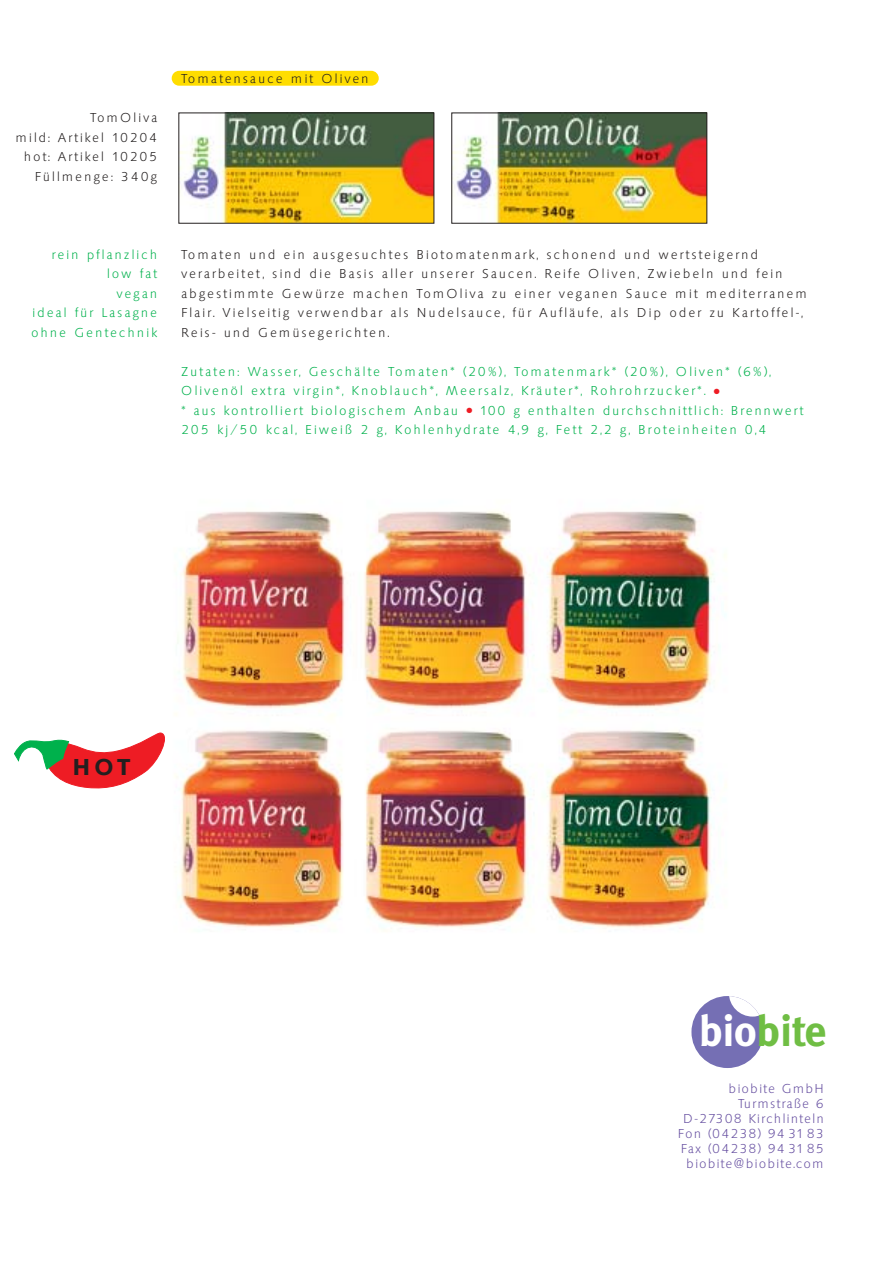
<style>
.page{position:relative;width:889px;height:1263px;background:#fff}
.page>*{position:absolute;margin:0;border:0;box-sizing:border-box;transform-origin:0 0}
.t1{font:700 43.5px "Meta";color:#70be44}
.t2{font:600 24px "Saxony";color:#231f1f}
.t3{font:300 13.5px/19.5px "Saxony";letter-spacing:.145em;color:#231f1f}
.t4{font:300 13.5px/19.5px "Saxony";letter-spacing:.145em;color:#00b14c}
.t5{font:300 13.5px/15px "Saxony";letter-spacing:.085em;color:#6750a1;text-align:right}
.s1{color:#ee1c24}
.s2{color:#fff}
</style>
<div class="page">
<div style="left:691px;top:996px;width:72px;height:72px;background:#756fb4;border-radius:50%"></div>
<svg style="left:729px;top:996px;width:31px;height:21px"></svg>
<div style="left:172px;top:71px;width:206px;height:15px;background:#fd0;border-radius:7px"></div>
<img style="left:181px;top:115px;width:251px;height:106px">
<div style="left:179px;top:113px;width:255px;height:110px;border:1px solid #231f1f"></div>
<img style="left:453px;top:115px;width:251px;height:106px">
<div style="left:451px;top:113px;width:255px;height:110px;border:1px solid #231f1f"></div>
<img style="left:158px;top:511px;width:568px;height:420px">
<svg style="left:14px;top:733px;width:157px;height:57px"></svg>
<p class="t3" style="left:16px;top:109px;width:143px;text-align:right">TomOliva<br>mild: Artikel 10204 hot: Artikel 10205<br>Füllmenge: 340g</p>
<p class="t3" style="left:181px;top:70px;width:189px">Tomatensauce mit Oliven</p>
<p class="t4" style="left:32px;top:246px;width:127px;text-align:right">rein pflanzlich low fat<br>vegan<br>ideal für Lasagne ohne Gentechnik</p>
<p class="t3" style="left:181px;top:246px;width:627px">Tomaten und ein ausgesuchtes Biotomatenmark, schonend und wertsteigernd verarbeitet, sind die Basis aller unserer Saucen. Reife Oliven, Zwiebeln und fein abgestimmte Gewürze machen TomOliva zu einer veganen Sauce mit mediterranem Flair. Vielseitig verwendbar als Nudelsauce, für Aufläufe, als Dip oder zu Kartoffel-, Reis- und Gemüsegerichten.</p>
<p class="t4" style="left:181px;top:363px;width:623px">Zutaten: Wasser, Geschälte Tomaten* (20%), Tomatenmark* (20%), Oliven* (6%), Olivenöl extra virgin*, Knoblauch*, Meersalz, Kräuter*, Rohrohrzucker*. <span class="s1">●<br></span>* aus kontrolliert biologischem Anbau <span class="s1">●</span> 100 g enthalten durchschnittlich: Brennwert 205 kj/50 kcal, Eiweiß 2 g, Kohlenhydrate 4,9 g, Fett 2,2 g, Broteinheiten 0,4</p>
<h2 class="t2" style="left:73px;top:758px;width:59px">HOT</h2>
<h1 class="t1" style="left:698px;top:1014px;width:129px"><span class="s2">bio</span>bite</h1>
<p class="t5" style="left:678px;top:1082px;width:147px">biobite GmbH<br>Turmstraße 6<br>D-27308 Kirchlinteln<br>Fon (04238) 94 31 83<br>Fax (04238) 94 31 85 biobite@biobite.com</p>
</div>
